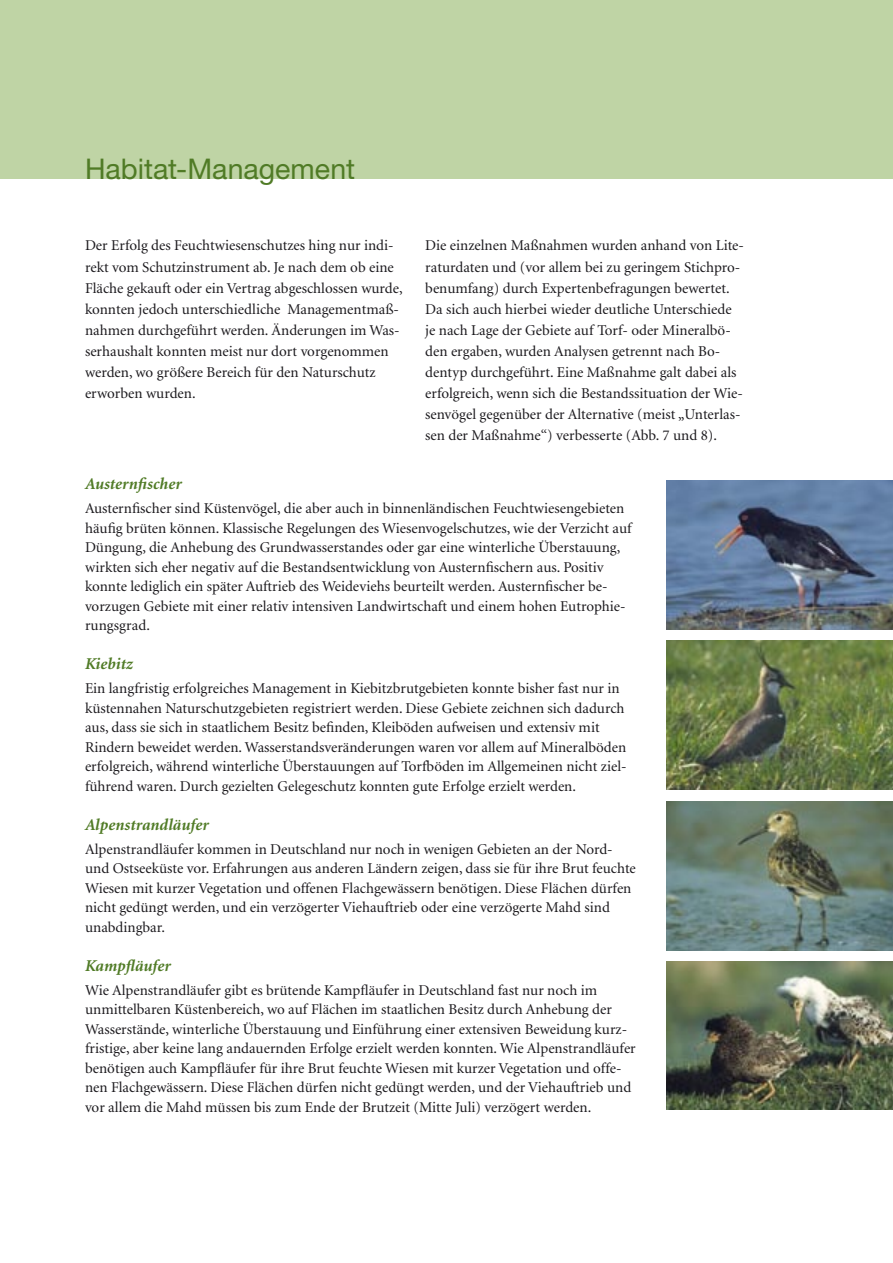
<style>
.page{position:relative;width:893px;height:1263px;background:#fff}
.page>*{position:absolute;margin:0;border:0;box-sizing:border-box;transform-origin:0 0}
.t1{font:28.5px "Helvetica Neue";color:#507b26}
.t2{font:italic 700 16.5px "Minion";color:#507b26}
.t3{font:15px/19.5px "Minion";color:#1b191d}
</style>
<div class="page">
<div style="left:0;top:0;width:893px;height:179px;background:#bfd4a5"></div>
<img style="left:666px;top:480px;width:227px;height:149px">
<img style="left:666px;top:961px;width:227px;height:149px">
<img style="left:666px;top:801px;width:227px;height:149px">
<img style="left:666px;top:640px;width:227px;height:149px">
<h1 class="t1" style="left:85px;top:151px;width:271px">Habitat-Management</h1>
<p class="t3" style="left:85px;top:236px;width:319px;line-height:21px">Der Erfolg des Feuchtwiesenschutzes hing nur indi&shy;rekt vom Schutzinstrument ab. Je nach dem ob eine Fläche gekauft oder ein Vertrag abgeschlossen wurde, konnten jedoch unterschiedliche Managementmaß&shy;nahmen durchgeführt werden. Änderungen im Was&shy;serhaushalt konnten meist nur dort vorgenommen werden, wo größere Bereich für den Naturschutz erworben wurden.</p>
<p class="t3" style="left:425px;top:236px;width:320px;line-height:21px">Die einzelnen Maßnahmen wurden anhand von Lite&shy;raturdaten und (vor allem bei zu geringem Stichpro&shy;benumfang) durch Expertenbefragungen bewertet.<br>Da sich auch hierbei wieder deutliche Unterschiede je nach Lage der Gebiete auf Torf- oder Mineralbö&shy;den ergaben, wurden Analysen getrennt nach Bo&shy;dentyp durchgeführt. Eine Maßnahme galt dabei als erfolgreich, wenn sich die Bestandssituation der Wie&shy;senvögel gegenüber der Alternative (meist „Unterlas&shy;sen der Maßnahme“) verbesserte (Abb. 7 und 8).</p>
<p class="t2" style="left:85px;top:475px;width:98px">Austernfischer</p>
<p class="t3" style="left:85px;top:499px;width:548px">Austernfischer sind Küstenvögel, die aber auch in binnenländischen Feuchtwiesengebieten häufig brüten können. Klassische Regelungen des Wiesenvogelschutzes, wie der Verzicht auf Düngung, die Anhebung des Grundwasserstandes oder gar eine winterliche Überstauung, wirkten sich eher negativ auf die Bestandsentwicklung von Austernfischern aus. Positiv konnte lediglich ein später Auftrieb des Weideviehs beurteilt werden. Austernfischer be&shy;vorzugen Gebiete mit einer relativ intensiven Landwirtschaft und einem hohen Eutrophie&shy;rungsgrad.</p>
<p class="t2" style="left:85px;top:655px;width:49px">Kiebitz</p>
<p class="t3" style="left:85px;top:679px;width:543px">Ein langfristig erfolgreiches Management in Kiebitzbrutgebieten konnte bisher fast nur in küstennahen Naturschutzgebieten registriert werden. Diese Gebiete zeichnen sich dadurch aus, dass sie sich in staatlichem Besitz befinden, Kleiböden aufweisen und extensiv mit Rindern beweidet werden. Wasserstandsveränderungen waren vor allem auf Mineralböden erfolgreich, während winterliche Überstauungen auf Torfböden im Allgemeinen nicht ziel&shy;führend waren. Durch gezielten Gelegeschutz konnten gute Erfolge erzielt werden.</p>
<p class="t2" style="left:85px;top:816px;width:125px">Alpenstrandläufer</p>
<p class="t3" style="left:85px;top:840px;width:552px">Alpenstrandläufer kommen in Deutschland nur noch in wenigen Gebieten an der Nord&shy;und Ostseeküste vor. Erfahrungen aus anderen Ländern zeigen, dass sie für ihre Brut feuchte Wiesen mit kurzer Vegetation und offenen Flachgewässern benötigen. Diese Flächen dürfen nicht gedüngt werden, und ein verzögerter Viehauftrieb oder eine verzögerte Mahd sind unabdingbar.</p>
<p class="t2" style="left:85px;top:957px;width:87px">Kampfläufer</p>
<p class="t3" style="left:85px;top:981px;width:552px">Wie Alpenstrandläufer gibt es brütende Kampfläufer in Deutschland fast nur noch im unmittelbaren Küstenbereich, wo auf Flächen im staatlichen Besitz durch Anhebung der Wasserstände, winterliche Überstauung und Einführung einer extensiven Beweidung kurz&shy;fristige, aber keine lang andauernden Erfolge erzielt werden konnten. Wie Alpenstrandläufer benötigen auch Kampfläufer für ihre Brut feuchte Wiesen mit kurzer Vegetation und offe&shy;nen Flachgewässern. Diese Flächen dürfen nicht gedüngt werden, und der Viehauftrieb und vor allem die Mahd müssen bis zum Ende der Brutzeit (Mitte Juli) verzögert werden.</p>
</div>
